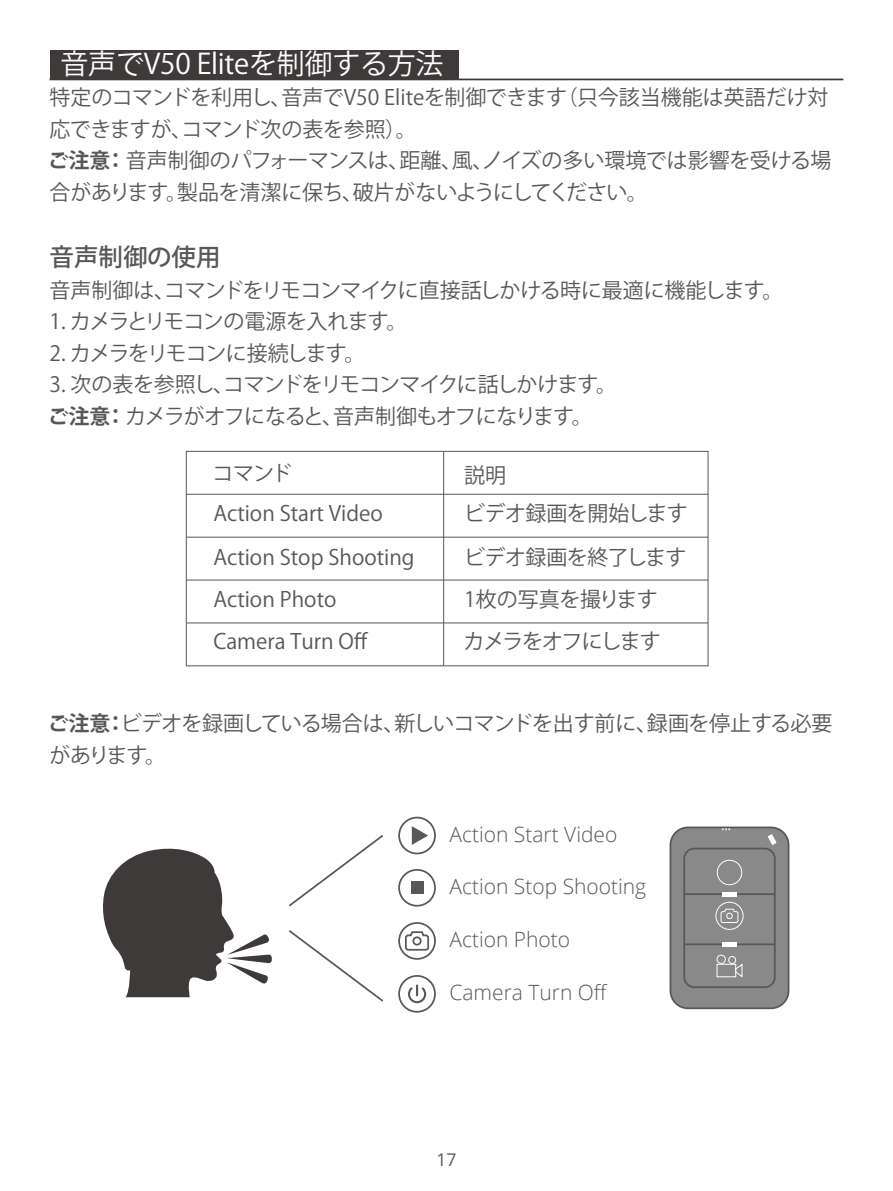
<style>
.page{position:relative;width:893px;height:1191px;background:#fff}
.page>*{position:absolute;margin:0;border:0;box-sizing:border-box;transform-origin:0 0}
.t1{font:28px "Koz Go Pr 6 N";letter-spacing:-.01em;color:#fff}
.t2{font:500 24.5px "Koz Go Pr 6 N";color:#595757}
.t3{font:21px/31.5px "Koz Go Pr 6 N";letter-spacing:-.02em;color:#595757}
.t4{font:21px/31.5px "Koz Go Pr 6 N";letter-spacing:-.05em;color:#595757}
.t5{font:21px/44.1px "Koz Go Pr 6 N";color:#595757}
.t6{font:300 21px "Open Sans";color:#595757}
.t7{font:21px "Koz Go Pr 6 N";letter-spacing:-.04em;color:#595757}
.t8{font:21px "Koz Go Pr 6 N";letter-spacing:-.07em;color:#595757}
.t9{font:17.5px "Open Sans";color:#595757}
.s1{font-weight:700}
</style>
<div class="page">
<hr style="left:50px;top:79px;width:793px;height:1px;background:#3e3a39">
<div style="left:50px;top:50px;width:408px;height:29px;background:#3e3a39"></div>
<div style="left:186px;top:451px;width:522px;height:215px;border:1px solid #595757"></div>
<hr style="left:186px;top:622px;width:522px;height:1px;background:#595757">
<hr style="left:186px;top:579px;width:522px;height:1px;background:#595757">
<hr style="left:186px;top:536px;width:522px;height:2px;background:#595757">
<hr style="left:186px;top:493px;width:522px;height:2px;background:#595757">
<hr style="left:443px;top:451px;width:1px;height:215px;background:#595757">
<div style="left:398px;top:816px;width:38px;height:38px;border:2px solid #595757;border-radius:50%"></div>
<svg style="left:412px;top:826px;width:16px;height:19px"></svg>
<div style="left:398px;top:869px;width:38px;height:37px;border:2px solid #595757;border-radius:50%"></div>
<div style="left:411px;top:881px;width:12px;height:13px;background:#595757"></div>
<div style="left:398px;top:922px;width:38px;height:37px;border:2px solid #595757;border-radius:50%"></div>
<svg style="left:405px;top:931px;width:24px;height:20px"></svg>
<div style="left:412px;top:936px;width:10px;height:9px;border:2px solid #595757;border-radius:50%"></div>
<div style="left:398px;top:975px;width:38px;height:37px;border:2px solid #595757;border-radius:50%"></div>
<svg style="left:408px;top:984px;width:18px;height:19px"></svg>
<svg style="left:289px;top:835px;width:94px;height:72px"></svg>
<svg style="left:289px;top:930px;width:94px;height:72px"></svg>
<div style="left:670px;top:827px;width:119px;height:181px;background:#898989;border-radius:18px"></div>
<div style="left:670px;top:826px;width:119px;height:183px;border:2px solid #595757;border-radius:18px"></div>
<div style="left:683px;top:847px;width:93px;height:141px;border:2px solid #595757;border-radius:10px"></div>
<hr style="left:684px;top:893px;width:91px;height:2px;background:#595757">
<hr style="left:684px;top:943px;width:91px;height:2px;background:#595757">
<div style="left:715px;top:901px;width:28px;height:29px;border:1px solid #fff;border-radius:50%"></div>
<svg style="left:720px;top:908px;width:19px;height:15px"></svg>
<div style="left:726px;top:912px;width:7px;height:7px;border:1px solid #fff;border-radius:50%"></div>
<div style="left:717px;top:859px;width:25px;height:26px;border:1px solid #fff;border-radius:50%"></div>
<div style="left:717px;top:963px;width:19px;height:14px;border:1px solid #fff"></div>
<svg style="left:734px;top:963px;width:9px;height:15px"></svg>
<div style="left:717px;top:954px;width:9px;height:10px;border:1px solid #fff;border-radius:50%"></div>
<div style="left:728px;top:956px;width:8px;height:8px;border:1px solid #fff;border-radius:50%"></div>
<div style="left:722px;top:942px;width:15px;height:5px;background:#fff"></div>
<div style="left:722px;top:892px;width:15px;height:5px;background:#fff"></div>
<svg style="left:768px;top:834px;width:8px;height:11px"></svg>
<svg style="left:103px;top:848px;width:169px;height:149px"></svg>
<svg style="left:722px;top:828px;width:8px;height:2px"></svg>
<h1 class="t1" style="left:61px;top:48px;width:385px">音声でV50 Eliteを制御する方法</h1>
<p class="t3" style="left:48px;top:82px;width:785px">特定のコマンドを利用し、音声でV50 Eliteを制御できます（只今該当機能は英語だけ対応できますが、コマンド次の表を参照）。<br><span class="s1">ご注意：</span> 音声制御のパフォーマンスは、距離、風、ノイズの多い環境では影響を受ける場合があります。製品を清潔に保ち、破片がないようにしてください。</p>
<p class="t2" style="left:50px;top:244px;width:173px">音声制御の使用</p>
<p class="t7" style="left:50px;top:278px;width:735px">音声制御は、コマンドをリモコンマイクに直接話しかける時に最適に機能します。</p>
<p class="t7" style="left:50px;top:310px;width:360px">1. カメラとリモコンの電源を入れます。</p>
<p class="t8" style="left:50px;top:341px;width:318px">2. カメラをリモコンに接続します。</p>
<p class="t4" style="left:48px;top:369px;width:571px">3. 次の表を参照し、コマンドをリモコンマイクに話しかけます。<span class="s1">ご注意：</span> カメラがオフになると、音声制御もオフになります。</p>
<p class="t3" style="left:213px;top:458px;width:81px">コマンド</p>
<p class="t3" style="left:464px;top:456px;width:225px;line-height:38.1px">説明<br>ビデオ録画を開始します</p>
<p class="t5" style="left:213px;top:491px;width:203px">Action Start Video<br>Action Stop Shooting</p>
<p class="t5" style="left:213px;top:577px;width:125px">Action Photo</p>
<p class="t3" style="left:464px;top:537px;width:224px;line-height:41.3px">ビデオ録画を終了します<br>1枚の写真を撮ります</p>
<p class="t5" style="left:213px;top:620px;width:156px">Camera Turn Off</p>
<p class="t8" style="left:464px;top:629px;width:199px">カメラをオフにします</p>
<p class="t3" style="left:48px;top:708px;width:786px"><span class="s1">ご注意：</span>ビデオを録画している場合は、新しいコマンドを出す前に、録画を停止する必要があります。</p>
<p class="t6" style="left:449px;top:819px;width:169px">Action Start Video</p>
<p class="t6" style="left:449px;top:872px;width:198px">Action Stop Shooting</p>
<p class="t6" style="left:449px;top:925px;width:122px">Action Photo</p>
<p class="t6" style="left:449px;top:978px;width:160px">Camera Turn Off</p>
<p class="t9" style="left:436px;top:1148px;width:22px">17</p>
</div>
